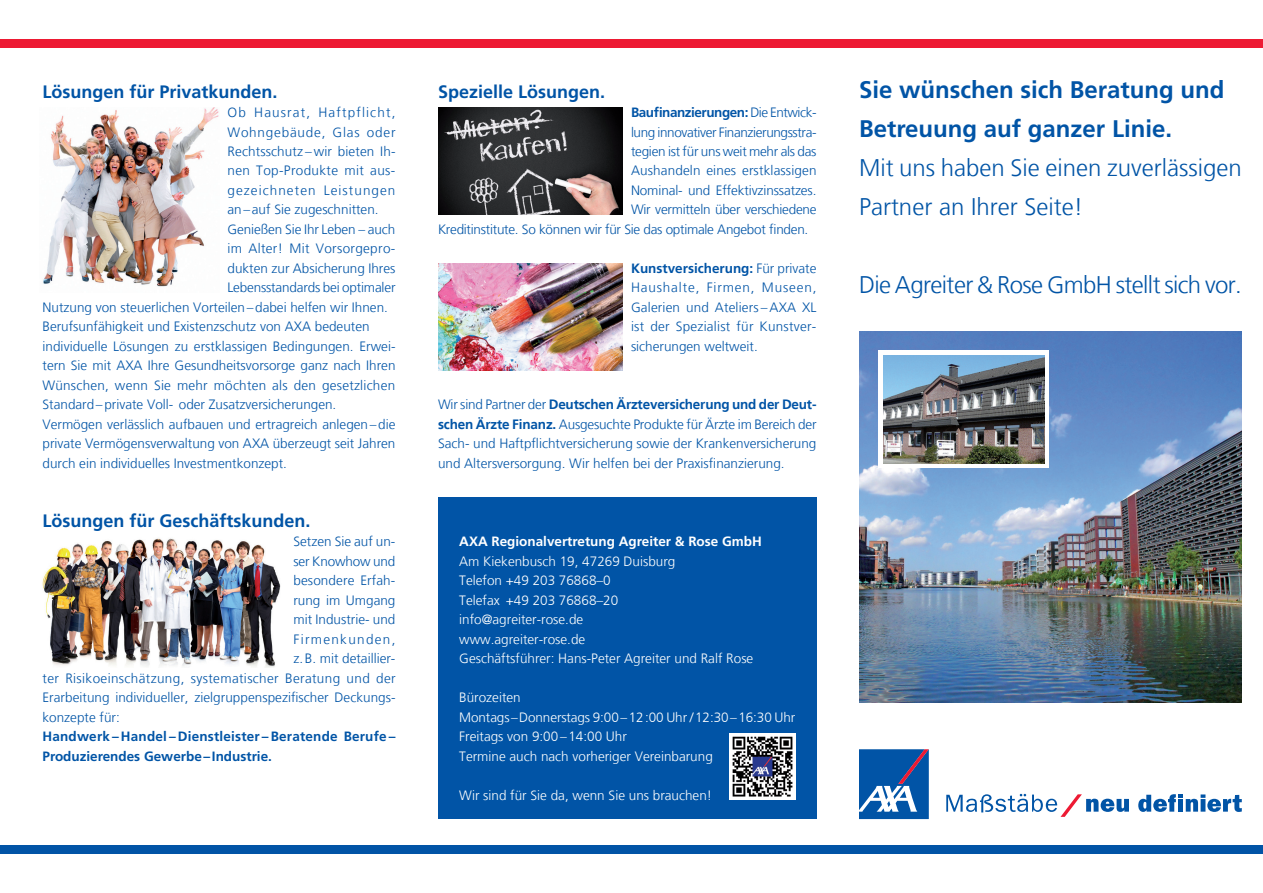
<style>
.page{position:relative;width:1263px;height:893px;background:#fff}
.page>*{position:absolute;margin:0;border:0;box-sizing:border-box;transform-origin:0 0}
.t1{font:300 24px/39px "Frutiger LT";color:#0154a6}
.t2{font:700 24px/39px "Frutiger LT Com";color:#0154a6}
.t3{font:300 24px "Frutiger LT";letter-spacing:-.025em;color:#0154a6}
.t4{font:700 18px "Frutiger LT Com";color:#0154a6}
.t5{font:300 13.5px/19.5px "Frutiger LT";color:#0154a6;text-align:justify}
.t6{font:300 13.5px/19.5px "Frutiger LT";color:#fff}
.t7{font:300 13.5px "Frutiger LT";letter-spacing:-.02em;color:#0154a6}
.t8{font:700 13.5px/19.5px "Frutiger LT Com";color:#0154a6}
.t9{font:300 13.5px "Frutiger LT";letter-spacing:.025em;color:#0154a6}
.t10{font:700 13.5px "Frutiger LT Com";color:#fff}
.t11{font:300 13.5px "Frutiger LT";letter-spacing:-.03em;color:#0154a6}
.t12{font:700 13.5px "Frutiger LT Com";letter-spacing:-.035em;color:#0154a6}
.t13{font:300 13.5px "Frutiger LT";letter-spacing:.085em;color:#0154a6}
.t14{font:300 13.5px "Frutiger LT";letter-spacing:.08em;color:#0154a6}
.t15{font:300 13.5px "Frutiger LT";letter-spacing:.06em;color:#0154a6}
.t16{font:300 13.5px "Frutiger LT";letter-spacing:.095em;color:#0154a6}
.s1{font-family:"Frutiger LT";font-weight:300}
.s2{font-weight:700}
</style>
<div class="page">
<svg style="left:859px;top:749px;width:70px;height:70px;background:#2f6cb0"></svg>
<svg style="left:1138px;top:794px;width:104px;height:18px"></svg>
<svg style="left:946px;top:794px;width:183px;height:23px"></svg>
<div style="left:0;top:39px;width:1263px;height:9px;background:#ed1a33"></div>
<div style="left:0;top:845px;width:1263px;height:9px;background:#0154a6"></div>
<img style="left:43px;top:107px;width:176px;height:180px">
<img style="left:438px;top:108px;width:184px;height:107px">
<img style="left:438px;top:264px;width:184px;height:107px">
<img style="left:42px;top:538px;width:239px;height:130px">
<div style="left:438px;top:497px;width:378px;height:322px;background:#0154a6"></div>
<img style="left:729px;top:734px;width:66px;height:66px">
<img style="left:859px;top:331px;width:383px;height:371px">
<svg style="left:878px;top:351px;width:171px;height:117px"></svg>
<img style="left:883px;top:356px;width:161px;height:107px">
<h2 class="t4" style="left:43px;top:81px;width:237px">Lösungen für Privatkunden.</h2>
<p class="t13" style="left:227px;top:105px;width:169px">Ob Hausrat, Haftpflicht,</p>
<p class="t15" style="left:227px;top:124px;width:169px">Wohngebäude, Glas oder</p>
<p class="t5" style="left:227px;top:142px;width:170px">Rechtsschutz –wir bieten Ih-</p>
<p class="t9" style="left:227px;top:163px;width:169px">nen Top-Produkte mit aus-</p>
<p class="t14" style="left:227px;top:183px;width:169px">gezeichneten Leistungen</p>
<p class="t5" style="left:227px;top:200px;width:153px">an–auf Sie zugeschnitten.</p>
<p class="t5" style="left:227px;top:220px;width:169px">Genießen Sie Ihr Leben – auch</p>
<p class="t9" style="left:227px;top:241px;width:169px">im Alter! Mit Vorsorgepro-</p>
<p class="t5" style="left:227px;top:259px;width:169px">dukten zur Absicherung Ihres</p>
<p class="t5" style="left:227px;top:278px;width:169px">Lebensstandards bei optimaler</p>
<p class="t5" style="left:43px;top:298px;width:347px">Nutzung von steuerlichen Vorteilen–dabei helfen wir Ihnen.</p>
<p class="t5" style="left:43px;top:317px;width:329px">Berufsunfähigkeit und Existenzschutz von AXA bedeuten</p>
<p class="t5" style="left:43px;top:337px;width:355px">individuelle Lösungen zu erstklassigen Bedingungen. Erwei-</p>
<p class="t5" style="left:43px;top:356px;width:354px">tern Sie mit AXA Ihre Gesundheitsvorsorge ganz nach Ihren</p>
<p class="t5" style="left:43px;top:376px;width:354px">Wünschen, wenn Sie mehr möchten als den gesetzlichen</p>
<p class="t5" style="left:43px;top:395px;width:295px">Standard–private Voll- oder Zusatzversicherungen.</p>
<p class="t5" style="left:43px;top:415px;width:354px">Vermögen verlässlich aufbauen und ertragreich anlegen–die</p>
<p class="t5" style="left:43px;top:434px;width:354px">private Vermögensverwaltung von AXA überzeugt seit Jahren</p>
<p class="t5" style="left:43px;top:454px;width:246px">durch ein individuelles Investmentkonzept.</p>
<h2 class="t4" style="left:43px;top:510px;width:270px">Lösungen für Geschäftskunden.</h2>
<p class="t5" style="left:293px;top:532px;width:104px">Setzen Sie auf un-</p>
<p class="t5" style="left:293px;top:551px;width:104px">ser Knowhow und</p>
<p class="t5" style="left:293px;top:571px;width:103px">besondere Erfah-</p>
<p class="t5" style="left:293px;top:590px;width:104px">rung im Umgang</p>
<p class="t5" style="left:293px;top:610px;width:104px">mit Industrie- und</p>
<p class="t16" style="left:293px;top:631px;width:103px">Firmenkunden,</p>
<p class="t5" style="left:293px;top:649px;width:104px">z.B. mit detaillier-</p>
<p class="t9" style="left:43px;top:670px;width:355px">ter Risikoeinschätzung, systematischer Beratung und der</p>
<p class="t5" style="left:43px;top:688px;width:355px">Erarbeitung individueller, zielgruppenspezifischer Deckungs-</p>
<p class="t5" style="left:43px;top:707px;width:79px">konzepte für:</p>
<p class="t8" style="left:43px;top:727px;width:354px">Handwerk – Handel – Dienstleister – Beratende Berufe –<br>Produzierendes Gewerbe– Industrie.</p>
<h2 class="t4" style="left:438px;top:81px;width:169px">Spezielle Lösungen.</h2>
<p class="t12" style="left:631px;top:104px;width:187px">Baufinanzierungen: <span class="s1">Die Entwick-</span></p>
<p class="t11" style="left:631px;top:124px;width:187px">lung innovativer Finanzierungsstra-</p>
<p class="t7" style="left:631px;top:144px;width:187px">tegien ist für uns weit mehr als das</p>
<p class="t5" style="left:631px;top:161px;width:187px">Aushandeln eines erstklassigen</p>
<p class="t5" style="left:631px;top:181px;width:187px">Nominal- und Effektivzinssatzes.</p>
<p class="t7" style="left:631px;top:202px;width:187px">Wir vermitteln über verschiedene</p>
<p class="t7" style="left:438px;top:222px;width:372px">Kreditinstitute. So können wir für Sie das optimale Angebot finden.</p>
<p class="t8" style="left:631px;top:259px;width:187px">Kunstversicherung: <span class="s1">Für private</span></p>
<p class="t5" style="left:631px;top:278px;width:187px">Haushalte, Firmen, Museen, Galerien und Ateliers –AXA XL ist der Spezialist für Kunstver&shy;sicherungen weltweit.</p>
<p class="t5" style="left:438px;top:395px;width:380px">Wir sind Partner der <span class="s2">Deutschen Ärzteversicherung und der Deut&shy;schen Ärzte Finanz.</span> Ausgesuchte Produkte für Ärzte im Bereich der Sach- und Haftpflichtversicherung sowie der Krankenversicherung und Altersversorgung. Wir helfen bei der Praxisfinanzierung.</p>
<p class="t10" style="left:459px;top:533px;width:304px">AXA Regionalvertretung Agreiter &amp; Rose GmbH</p>
<p class="t6" style="left:459px;top:551px;width:296px">Am Kiekenbusch 19, 47269 Duisburg<br>Telefon +49 203 76868–0<br>Telefax +49 203 76868–20<br>info@agreiter-rose.de<br>www.agreiter-rose.de<br>Geschäftsführer: Hans-Peter Agreiter und Ralf Rose</p>
<p class="t6" style="left:459px;top:688px;width:338px">Bürozeiten<br>Montags–Donnerstags 9:00–12:00 Uhr /12:30–16:30 Uhr Freitags von 9:00–14:00 Uhr<br>Termine auch nach vorheriger Vereinbarung</p>
<p class="t6" style="left:459px;top:785px;width:254px">Wir sind für Sie da, wenn Sie uns brauchen!</p>
<h1 class="t2" style="left:859px;top:70px;width:367px">Sie wünschen sich Beratung und<br>Betreuung auf ganzer Linie.</h1>
<h1 class="t1" style="left:859px;top:148px;width:384px">Mit uns haben Sie einen zuverlässigen<br>Partner an Ihrer Seite!</h1>
<h1 class="t3" style="left:859px;top:271px;width:384px">Die Agreiter &amp; Rose GmbH stellt sich vor.</h1>
</div>
